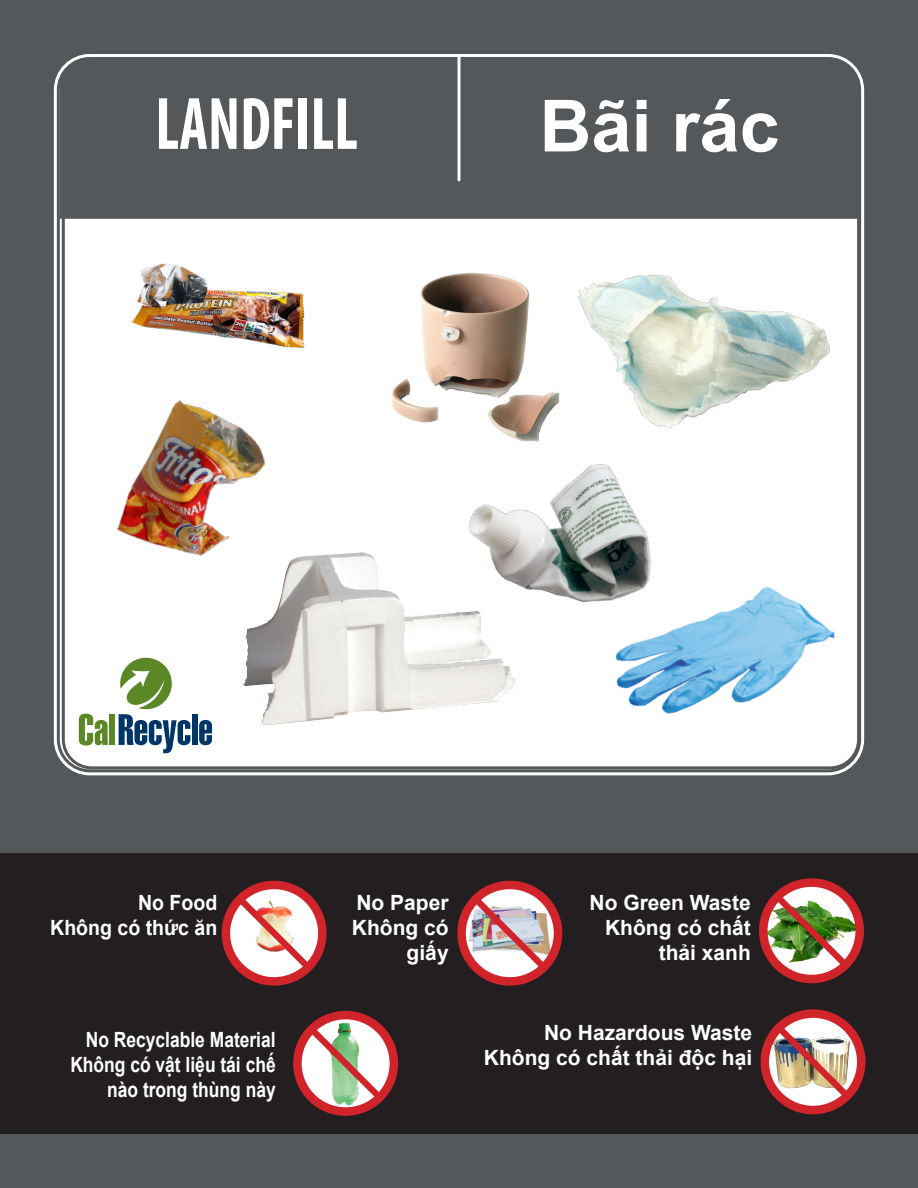
<style>
.page{position:relative;width:918px;height:1188px;background:#54585a}
.page>*{position:absolute;margin:0;border:0;box-sizing:border-box;transform-origin:0 0}
.Bottom_Red_Circles_C{font:700 condensed 75px "Myriad Pro";color:#fff;scale:.83 1}
.Bottom_Red_Circles_C-2{font:700 72px "Arial";color:#fff}
.Bottom_Red_Circles_C-3{font:700 21px/25.2px "Arial";color:#fff;text-align:right}
.Bottom_Red_Circles_C-4{font:700 21px/25.2px "Arial";color:#fff;text-align:right;scale:.83 1}
.Bottom_Red_Circles_C-5{font:700 21px/25.2px "Arial";color:#fff;text-align:right;scale:.93 1}
</style>
<div class="page">
<div style="left:63px;top:62px;width:796px;height:706px;background:#fff;border-radius:29px"></div>
<div style="left:58px;top:57px;width:802px;height:163px;background:#54585a"></div>
<hr style="left:458px;top:56px;width:2px;height:124px;background:#fff">
<div style="left:0;top:853px;width:918px;height:281px;background:#231f20"></div>
<div style="left:761px;top:1009px;width:105px;height:105px;border:9px solid #d1232a;border-radius:50%"></div>
<div style="left:293px;top:1011px;width:105px;height:105px;border:9px solid #d1232a;border-radius:50%"></div>
<div style="left:222px;top:881px;width:105px;height:105px;border:9px solid #d1232a;border-radius:50%"></div>
<div style="left:457px;top:881px;width:105px;height:105px;border:9px solid #d1232a;border-radius:50%"></div>
<div style="left:759px;top:878px;width:105px;height:105px;border:9px solid #d1232a;border-radius:50%"></div>
<img style="left:764px;top:1015px;width:96px;height:95px">
<img style="left:771px;top:1019px;width:85px;height:85px">
<svg style="left:303px;top:1021px;width:85px;height:85px"></svg>
<svg style="left:232px;top:891px;width:85px;height:85px"></svg>
<img style="left:467px;top:891px;width:85px;height:85px">
<img style="left:769px;top:888px;width:85px;height:85px">
<svg style="left:79px;top:714px;width:29px;height:32px"></svg>
<div style="left:109px;top:714px;width:6px;height:31px;background:#5c8727"></div>
<svg style="left:119px;top:657px;width:71px;height:96px"></svg>
<div style="left:192px;top:714px;width:6px;height:31px;background:#003667"></div>
<svg style="left:199px;top:720px;width:13px;height:25px"></svg>
<img style="left:578px;top:274px;width:252px;height:137px">
<img style="left:576px;top:532px;width:289px;height:244px">
<img style="left:117px;top:400px;width:149px;height:156px">
<img style="left:392px;top:273px;width:168px;height:150px">
<img style="left:132px;top:263px;width:173px;height:85px">
<img style="left:243px;top:552px;width:272px;height:173px">
<img style="left:432px;top:395px;width:275px;height:253px">
<p class="Bottom_Red_Circles_C" style="left:155px;top:77px;width:245px">LANDFILL</p>
<p class="Bottom_Red_Circles_C-2" style="left:539px;top:75px;width:242px">Bãi rác</p>
<p class="Bottom_Red_Circles_C-5" style="left:50px;top:890px;width:181px">No Food<br>Không có thức ăn</p>
<p class="Bottom_Red_Circles_C-3" style="left:352px;top:890px;width:98px">No Paper<br>Không có giấy</p>
<p class="Bottom_Red_Circles_C-4" style="left:70px;top:1027px;width:249px">No Recyclable Material<br>Không có vật liệu tái chế nào trong thùng này</p>
<p class="Bottom_Red_Circles_C-3" style="left:590px;top:890px;width:163px">No Green Waste<br>Không có chất thải xanh</p>
<p class="Bottom_Red_Circles_C-3" style="left:484px;top:1020px;width:270px">No Hazardous Waste<br>Không có chất thải độc hại</p>
</div>
